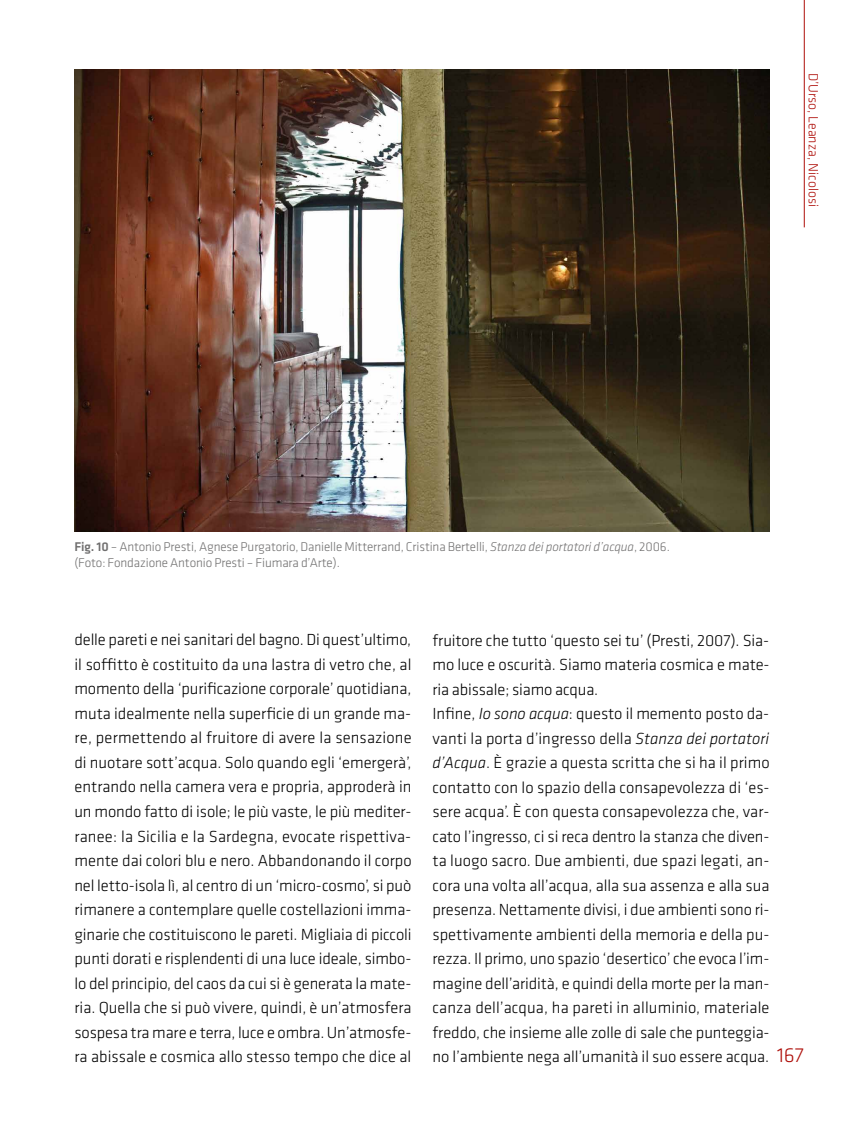
<style>
.page{position:relative;width:844px;height:1141px;background:#fff}
.page>*{position:absolute;margin:0;border:0;box-sizing:border-box;transform-origin:0 0}
.t1{font:300 21px "Klavika";color:#ae0f0a}
.t2{font:300 16.62px/24.5px "Klavika";letter-spacing:-.005em;color:#000;text-align:justify}
.t3{font:300 14px "Klavika";color:#ae0f0a}
.t4{font:300 13.12px/15.8px "Klavika";letter-spacing:-.01em;color:#706f6f}
.s1{font-weight:500}
.s2{font-style:italic}
</style>
<div class="page">
<hr style="left:803px;top:0;width:1px;height:227px;background:#ae0f0a">
<img style="left:74px;top:69px;width:695px;height:462px">
<p class="t3" style="left:820px;top:73px;width:136px;rotate:90deg">D’Urso, Leanza, Nicolosi</p>
<p class="t4" style="left:74px;top:539px;width:596px"><span class="s1">Fig. 10</span> – Antonio Presti, Agnese Purgatorio, Danielle Mitterrand, Cristina Bertelli, <span class="s2">Stanza dei portatori d’acqua</span>, 2006. (Foto: Fondazione Antonio Presti – Fiumara d’Arte).</p>
<p class="t2" style="left:74px;top:628px;width:338px">delle pareti e nei sanitari del bagno. Di quest’ultimo, il soffitto è costituito da una lastra di vetro che, al momento della ‘purificazione corporale’ quotidiana, muta idealmente nella superficie di un grande ma&shy;re, permettendo al fruitore di avere la sensazione di nuotare sott’acqua. Solo quando egli ‘emergerà’, entrando nella camera vera e propria, approderà in un mondo fatto di isole; le più vaste, le più mediter&shy;ranee: la Sicilia e la Sardegna, evocate rispettiva&shy;mente dai colori blu e nero. Abbandonando il corpo nel letto-isola lì, al centro di un ‘micro-cosmo’, si può rimanere a contemplare quelle costellazioni imma&shy;ginarie che costituiscono le pareti. Migliaia di piccoli punti dorati e risplendenti di una luce ideale, simbo&shy;lo del principio, del caos da cui si è generata la mate&shy;ria. Quella che si può vivere, quindi, è un’atmosfera sospesa tra mare e terra, luce e ombra. Un’atmosfe&shy;ra abissale e cosmica allo stesso tempo che dice al</p>
<p class="t2" style="left:432px;top:628px;width:338px;text-align:left">fruitore che tutto ‘questo sei tu’ (Presti, 2007). Sia&shy;mo luce e oscurità. Siamo materia cosmica e mate&shy;ria abissale; siamo acqua.<br>Infine, <span class="s2">Io sono acqua</span>: questo il memento posto da&shy;vanti la porta d’ingresso della <span class="s2">Stanza dei portatori d’Acqua</span>. È grazie a questa scritta che si ha il primo contatto con lo spazio della consapevolezza di ‘es&shy;sere acqua’. È con questa consapevolezza che, var&shy;cato l’ingresso, ci si reca dentro la stanza che diven&shy;ta luogo sacro. Due ambienti, due spazi legati, an&shy;cora una volta all’acqua, alla sua assenza e alla sua presenza. Nettamente divisi, i due ambienti sono ri&shy;spettivamente ambienti della memoria e della pu&shy;rezza. Il primo, uno spazio ‘desertico’ che evoca l’im&shy;magine dell’aridità, e quindi della morte per la man&shy;canza dell’acqua, ha pareti in alluminio, materiale freddo, che insieme alle zolle di sale che punteggia&shy;no l’ambiente nega all’umanità il suo essere acqua.</p>
<p class="t1" style="left:777px;top:1044px;width:28px">167</p>
</div>
